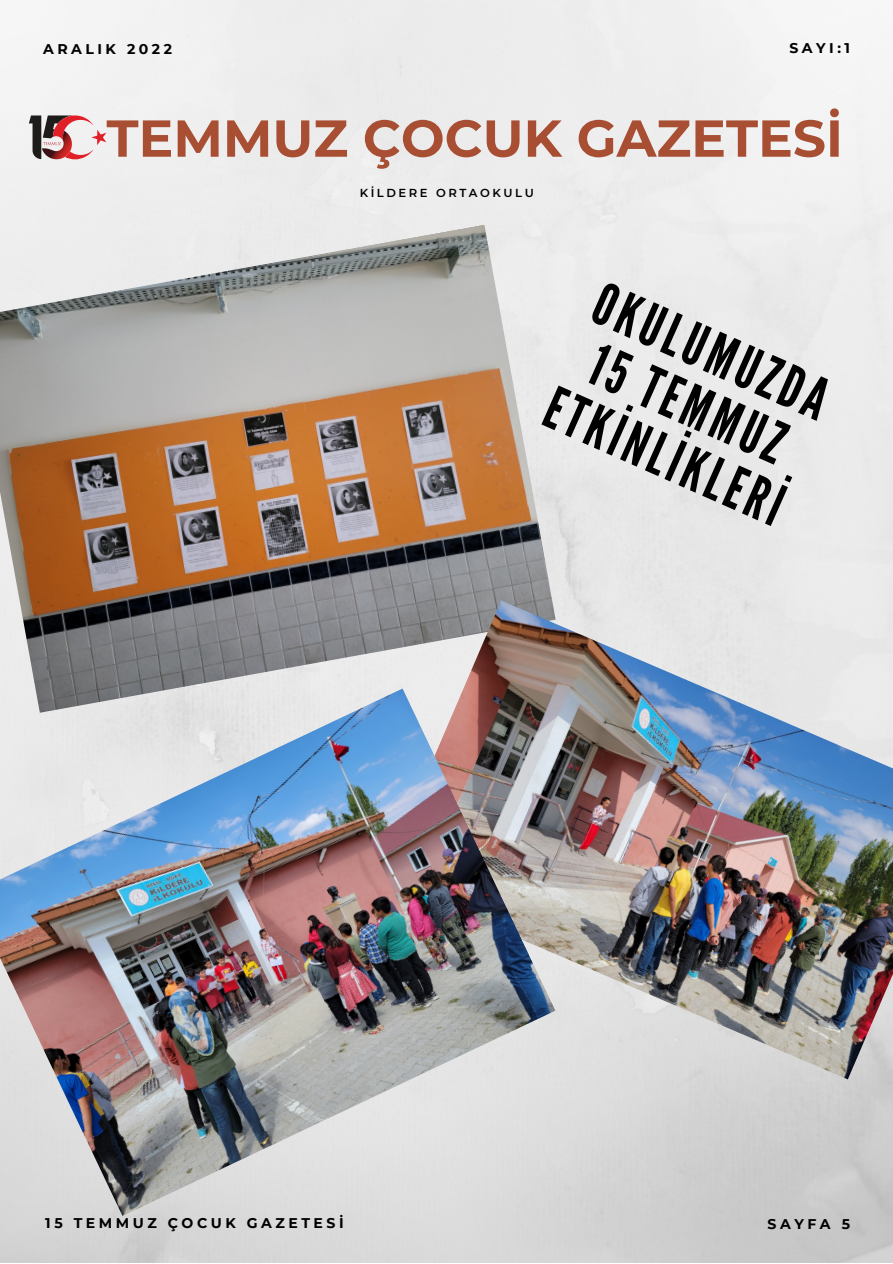
<style>
.page{position:relative;width:893px;height:1264px;background:#fff}
.page>*{position:absolute;margin:0;border:0;box-sizing:border-box;transform-origin:0 0}
.t1{font:57.9px/57.3px "League Gothic";color:#000;text-align:center}
.t2{font:700 51.9px "Montserrat";color:#a84e33}
.t3{font:700 14.1px "Montserrat";letter-spacing:.25em;color:#000}
.t4{font:600 11.55px "Montserrat";letter-spacing:.22em;color:#000}
</style>
<div class="page">
<svg style="left:29px;top:115px;width:77px;height:44px"></svg>
<img style="left:0;top:224px;width:555px;height:464px">
<img style="left:381px;top:600px;width:511px;height:479px">
<img style="left:0;top:688px;width:555px;height:527px">
<p class="t3" style="left:43px;top:41px;width:130px">ARALIK 2022</p>
<p class="t3" style="left:789px;top:40px;width:62px">SAYI:1</p>
<h2 class="t2" style="left:106px;top:106px;width:738px">TEMMUZ ÇOCUK GAZETESİ</h2>
<p class="t4" style="left:359px;top:186px;width:176px">KİLDERE ORTAOKULU</p>
<h1 class="t1" style="left:605px;top:274px;width:257px;rotate:24deg">OKULUMUZDA<br>15 TEMMUZ<br>ETKİNLİKLERİ</h1>
<p class="t3" style="left:45px;top:1213px;width:300px">15 TEMMUZ ÇOCUK GAZETESİ</p>
<p class="t3" style="left:767px;top:1215px;width:84px">SAYFA 5</p>
</div>
